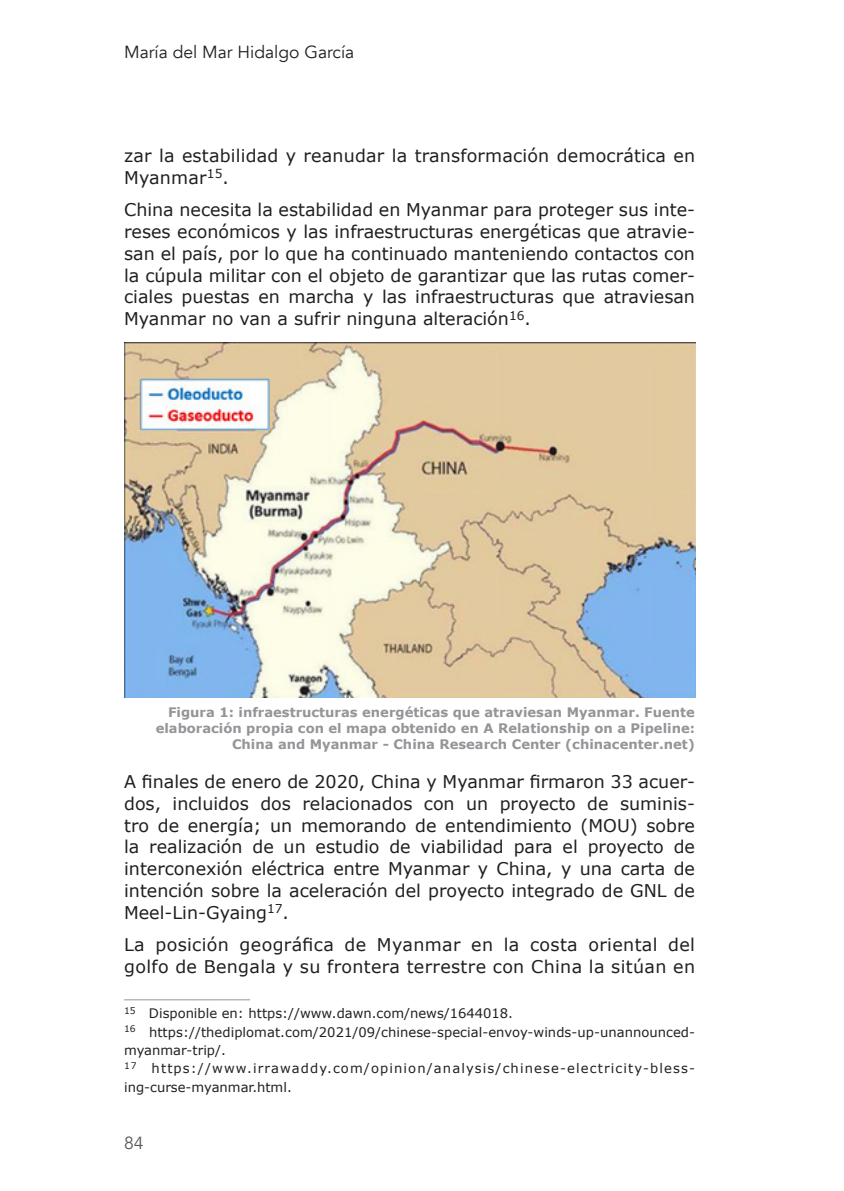
<style>
.page{position:relative;width:844px;height:1191px;background:#fff}
.page>*{position:absolute;margin:0;border:0;box-sizing:border-box;transform-origin:0 0}
._05_TEXTO{font:17.5px/21.9px "Verdana";letter-spacing:.01em;color:#231f20}
.t1{font:17.5px "Avenir";color:#231f20}
.t2{font:17.5px "Avenir";color:#57585a}
.t3{font:700 13.12px/15.8px "Verdana";color:#939598;text-align:right}
.NOTAS{font:13.12px/18.4px "Verdana";letter-spacing:.005em;color:#231f20}
.NOTAS-2{font:13.12px/18.4px "Verdana";letter-spacing:.085em;color:#231f20}
</style>
<div class="page">
<img style="left:124px;top:342px;width:570px;height:355px">
<hr style="left:124px;top:999px;width:126px;height:1px;background:#939598">
<p class="t1" style="left:124px;top:41px;width:232px">María del Mar Hidalgo García</p>
<p class="_05_TEXTO" style="left:124px;top:145px;width:572px">zar la estabilidad y reanudar la transformación democrática en<br>Myanmar<sup>15</sup>.</p>
<p class="_05_TEXTO" style="left:124px;top:199px;width:572px;text-align:justify">China necesita la estabilidad en Myanmar para proteger sus inte&shy;reses económicos y las infraestructuras energéticas que atravie&shy;san el país, por lo que ha continuado manteniendo contactos con la cúpula militar con el objeto de garantizar que las rutas comer&shy;ciales puestas en marcha y las infraestructuras que atraviesan Myanmar no van a sufrir ninguna alteración<sup>16</sup>.</p>
<p class="t3" style="left:156px;top:704px;width:540px">Figura 1: infraestructuras energéticas que atraviesan Myanmar. Fuente elaboración propia con el mapa obtenido en A Relationship on a Pipeline:<br>China and Myanmar - China Research Center (chinacenter.net)</p>
<p class="_05_TEXTO" style="left:124px;top:771px;width:572px;text-align:justify">A finales de enero de 2020, China y Myanmar firmaron 33 acuer&shy;dos, incluidos dos relacionados con un proyecto de suminis&shy;tro de energía; un memorando de entendimiento (MOU) sobre la realización de un estudio de viabilidad para el proyecto de interconexión eléctrica entre Myanmar y China, y una carta de intención sobre la aceleración del proyecto integrado de GNL de Meel-Lin-Gyaing<sup>17</sup>.</p>
<p class="_05_TEXTO" style="left:124px;top:934px;width:572px">La posición geográfica de Myanmar en la costa oriental del golfo de Bengala y su frontera terrestre con China la sitúan en</p>
<p class="NOTAS" style="left:124px;top:1004px;width:390px"><sup>15</sup> Disponible en: https://www.dawn.com/news/1644018.</p>
<p class="NOTAS" style="left:124px;top:1022px;width:572px"><sup>16</sup> https://thediplomat.com/2021/09/chinese-special-envoy-winds-up-unannounced&shy;myanmar-trip/.</p>
<p class="NOTAS-2" style="left:124px;top:1059px;width:572px"><sup>17</sup> https://www.irrawaddy.com/opinion/analysis/chinese-electricity-bless&shy;ing-curse-myanmar.html.</p>
<p class="t2" style="left:124px;top:1132px;width:21px">84</p>
</div>
